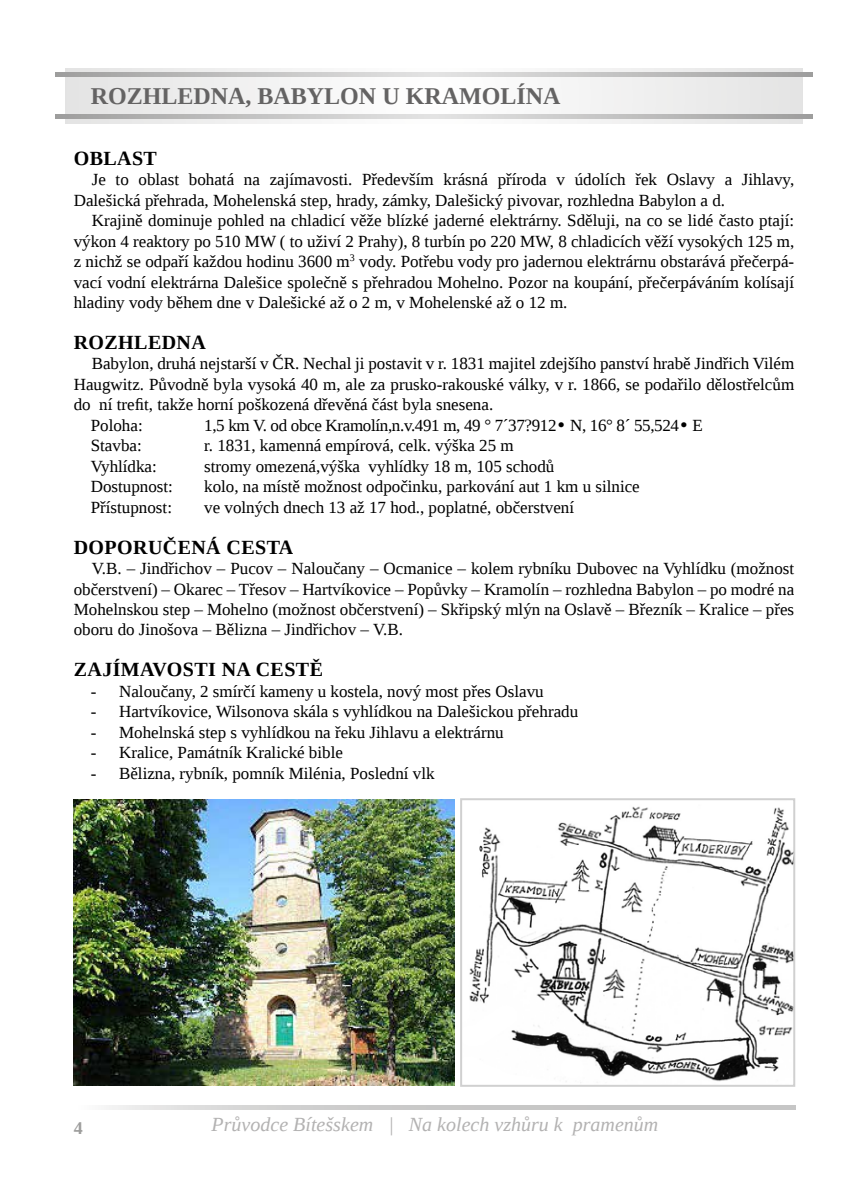
<style>
.page{position:relative;width:851px;height:1197px;background:#fff}
.page>*{position:absolute;margin:0;border:0;box-sizing:border-box;transform-origin:0 0}
.t1{font:700 24px "Liberation Serif";color:#646363}
.t2{font:700 20px "Liberation Serif";letter-spacing:.02em;color:#000}
.t3{font:italic 20px "Liberation Serif";color:#b3b2b2}
.t4{font:700 18px "Liberation Serif";color:#9d9d9c}
.t5{font:17px/20.4px "Liberation Serif";color:#000;text-align:justify}
.t6{font:17px "Liberation Serif";letter-spacing:-.02em;color:#000}
.s1{font-family:"Century Gothic"}
</style>
<div class="page">
<svg style="left:106px;top:1105px;width:689px;height:4px;background:#cececd"></svg>
<div style="left:65px;top:68px;width:737px;height:56px;background:linear-gradient(to right,#f1f1f1,#f1f1f1)"></div>
<svg style="left:55px;top:72px;width:757px;height:5px;background:#c1c1c0"></svg>
<svg style="left:55px;top:114px;width:757px;height:5px;background:#c1c1c0"></svg>
<img style="left:74px;top:799px;width:380px;height:286px">
<img style="left:469px;top:806px;width:323px;height:276px">
<div style="left:460px;top:798px;width:335px;height:288px;border:2px solid #d0d0d0"></div>
<h1 class="t1" style="left:91px;top:79px;width:471px">ROZHLEDNA, BABYLON U KRAMOLÍNA</h1>
<p class="t2" style="left:74px;top:144px;width:85px">OBLAST</p>
<p class="t5" style="left:74px;top:169px;width:722px;text-indent:18px">Je to oblast bohatá na zajímavosti. Především krásná příroda v údolích řek Oslavy a Jihlavy,<br>Dalešická přehrada, Mohelenská step, hrady, zámky, Dalešický pivovar, rozhledna Babylon a d.</p>
<p class="t5" style="left:74px;top:210px;width:722px;text-indent:18px">Krajině dominuje pohled na chladicí věže blízké jaderné elektrárny. Sděluji, na co se lidé často ptají: výkon 4 reaktory po 510 MW ( to uživí 2 Prahy), 8 turbín po 220 MW, 8 chladicích věží vysokých 125 m, z nichž se odpaří každou hodinu 3600 m<sup>3</sup> vody. Potřebu vody pro jadernou elektrárnu obstarává přečerpá&shy;vací vodní elektrárna Dalešice společně s přehradou Mohelno. Pozor na koupání, přečerpáváním kolísají hladiny vody během dne v Dalešické až o 2 m, v Mohelenské až o 12 m.</p>
<p class="t2" style="left:74px;top:329px;width:134px">ROZHLEDNA</p>
<p class="t5" style="left:92px;top:353px;width:704px">Babylon, druhá nejstarší v ČR. Nechal ji postavit v r. 1831 majitel zdejšího panství hrabě Jindřich Vilém</p>
<p class="t5" style="left:74px;top:374px;width:722px">Haugwitz. Původně byla vysoká 40 m, ale za prusko-rakouské války, v r. 1866, se podařilo dělostřelcům</p>
<p class="t5" style="left:74px;top:394px;width:421px">do ní trefit, takže horní poškozená dřevěná část byla snesena.</p>
<p class="t5" style="left:91px;top:415px;width:53px">Poloha:</p>
<p class="t6" style="left:204px;top:414px;width:500px">1,5 km V. od obce Kramolín,n.v.491 m, 49 ° 7´37?912<span class="s1">•</span> N, 16° 8´ 55,524<span class="s1">•</span> E</p>
<p class="t5" style="left:91px;top:435px;width:53px">Stavba:</p>
<p class="t5" style="left:204px;top:435px;width:311px">r. 1831, kamenná empírová, celk. výška 25 m</p>
<p class="t5" style="left:91px;top:455px;width:68px">Vyhlídka:</p>
<p class="t5" style="left:204px;top:455px;width:351px">stromy omezená,výška vyhlídky 18 m, 105 schodů</p>
<p class="t5" style="left:91px;top:476px;width:84px">Dostupnost:</p>
<p class="t5" style="left:204px;top:476px;width:437px">kolo, na místě možnost odpočinku, parkování aut 1 km u silnice</p>
<p class="t5" style="left:91px;top:496px;width:83px">Přístupnost:</p>
<p class="t5" style="left:204px;top:496px;width:371px">ve volných dnech 13 až 17 hod., poplatné, občerstvení</p>
<p class="t2" style="left:74px;top:533px;width:221px">DOPORUČENÁ CESTA</p>
<p class="t5" style="left:74px;top:558px;width:722px;text-indent:18px">V.B. – Jindřichov – Pucov – Naloučany – Ocmanice – kolem rybníku Dubovec na Vyhlídku (možnost občerstvení) – Okarec – Třesov – Hartvíkovice – Popůvky – Kramolín – rozhledna Babylon – po modré na Mohelnskou step – Mohelno (možnost občerstvení) – Skřipský mlýn na Oslavě – Březník – Kralice – přes oboru do Jinošova – Bělizna – Jindřichov – V.B.</p>
<p class="t2" style="left:74px;top:656px;width:251px">ZAJÍMAVOSTI NA CESTĚ</p>
<p class="t5" style="left:91px;top:680px;width:454px">- Naloučany, 2 smírčí kameny u kostela, nový most přes Oslavu</p>
<p class="t5" style="left:91px;top:701px;width:489px">- Hartvíkovice, Wilsonova skála s vyhlídkou na Dalešickou přehradu</p>
<p class="t5" style="left:91px;top:721px;width:414px">- Mohelnská step s vyhlídkou na řeku Jihlavu a elektrárnu</p>
<p class="t5" style="left:91px;top:742px;width:254px">- Kralice, Památník Kralické bible</p>
<p class="t5" style="left:91px;top:762px;width:345px">- Bělizna, rybník, pomník Milénia, Poslední vlk</p>
<p class="t4" style="left:74px;top:1115px;width:10px">4</p>
<p class="t3" style="left:211px;top:1111px;width:448px">Průvodce Bítešskem | Na kolech vzhůru k pramenům</p>
</div>
